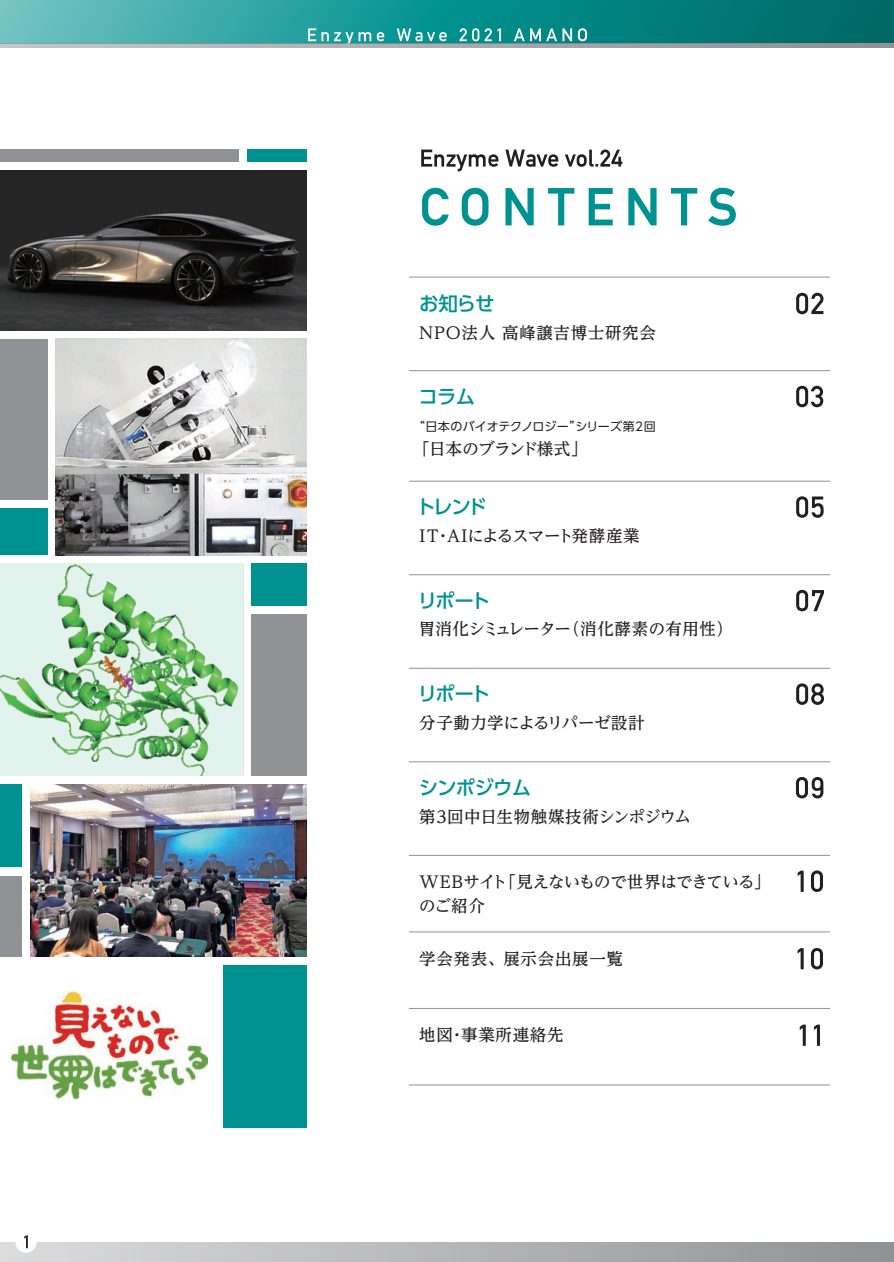
<style>
.page{position:relative;width:894px;height:1262px;background:#fff}
.page>*{position:absolute;margin:0;border:0;box-sizing:border-box;transform-origin:0 0}
.t1{font:500 19.5px "UD Shin Go Pro";letter-spacing:-.055em;color:#009290}
.t2{font:500 16.5px "UD Reimin Pr 6";letter-spacing:.02em;color:#231f20}
.t3{font:500 16.5px "UD Reimin Pr 6";letter-spacing:.04em;color:#231f20}
.t4{font:500 16.5px/24px "UD Reimin Pr 6";letter-spacing:-.04em;color:#231f20}
.t5{font:500 16.5px "UD Reimin Pr 6";letter-spacing:-.02em;color:#231f20}
.t6{font:500 16.5px "UD Reimin Pr 6";letter-spacing:-.01em;color:#231f20}
.t7{font:500 16.5px "UD Reimin Pr 6";letter-spacing:-.035em;color:#231f20}
.t8{font:12px "UD Shin Go Pro";letter-spacing:.01em;color:#231f20}
</style>
<div class="page">
<div style="left:0;top:1242px;width:893px;height:20px;background:linear-gradient(to right,#dcdcdd,#919295)"></div>
<svg style="left:893px;top:1242px;width:1px;height:20px"></svg>
<hr style="left:893px;top:0;width:1px;height:43px;background:#006764">
<svg style="left:0;top:0;width:893px;height:43px;background:#1e9391"></svg>
<img style="left:0;top:171px;width:307px;height:159px">
<img style="left:11px;top:992px;width:197px;height:107px">
<img style="left:30px;top:785px;width:277px;height:171px">
<img style="left:0;top:563px;width:243px;height:213px">
<img style="left:56px;top:339px;width:251px;height:216px">
<svg style="left:308px;top:28px;width:63px;height:15px"></svg>
<svg style="left:377px;top:32px;width:7px;height:9px"></svg>
<svg style="left:397px;top:28px;width:50px;height:13px"></svg>
<svg style="left:459px;top:28px;width:42px;height:13px"></svg>
<svg style="left:514px;top:28px;width:10px;height:13px"></svg>
<svg style="left:530px;top:28px;width:42px;height:13px"></svg>
<svg style="left:578px;top:28px;width:9px;height:13px"></svg>
<svg style="left:0;top:43px;width:893px;height:4px;background:#9ea6a8"></svg>
<div style="left:15px;top:1231px;width:22px;height:22px;background:#fff;border-radius:50%"></div>
<svg style="left:24px;top:1235px;width:4px;height:13px"></svg>
<hr style="left:409px;top:277px;width:421px;height:1px;background:#919295">
<hr style="left:409px;top:370px;width:421px;height:1px;background:#919295">
<hr style="left:409px;top:668px;width:421px;height:1px;background:#919295">
<hr style="left:409px;top:481px;width:421px;height:1px;background:#919295">
<hr style="left:409px;top:574px;width:421px;height:1px;background:#919295">
<hr style="left:409px;top:855px;width:421px;height:1px;background:#919295">
<hr style="left:409px;top:932px;width:421px;height:1px;background:#919295">
<hr style="left:409px;top:1008px;width:421px;height:1px;background:#919295">
<div style="left:251px;top:614px;width:56px;height:162px;background:#919295"></div>
<div style="left:0;top:149px;width:239px;height:13px;background:#919295"></div>
<div style="left:223px;top:965px;width:84px;height:163px;background:#009290"></div>
<div style="left:0;top:876px;width:22px;height:80px;background:#919295"></div>
<div style="left:0;top:784px;width:22px;height:83px;background:#009290"></div>
<div style="left:251px;top:563px;width:56px;height:43px;background:#009290"></div>
<svg style="left:421px;top:150px;width:77px;height:21px"></svg>
<svg style="left:505px;top:150px;width:53px;height:17px"></svg>
<svg style="left:565px;top:150px;width:57px;height:17px"></svg>
<svg style="left:422px;top:188px;width:26px;height:38px"></svg>
<svg style="left:461px;top:188px;width:27px;height:38px"></svg>
<svg style="left:505px;top:188px;width:28px;height:37px"></svg>
<svg style="left:548px;top:188px;width:26px;height:37px"></svg>
<svg style="left:588px;top:188px;width:24px;height:37px"></svg>
<svg style="left:628px;top:188px;width:28px;height:37px"></svg>
<svg style="left:671px;top:188px;width:26px;height:37px"></svg>
<svg style="left:708px;top:188px;width:27px;height:38px"></svg>
<svg style="left:796px;top:386px;width:27px;height:21px"></svg>
<svg style="left:796px;top:496px;width:27px;height:22px"></svg>
<svg style="left:796px;top:590px;width:28px;height:21px"></svg>
<hr style="left:409px;top:761px;width:421px;height:1px;background:#919295">
<svg style="left:796px;top:683px;width:28px;height:22px"></svg>
<svg style="left:796px;top:777px;width:27px;height:22px"></svg>
<svg style="left:797px;top:871px;width:6px;height:21px"></svg>
<svg style="left:811px;top:870px;width:12px;height:22px"></svg>
<svg style="left:796px;top:293px;width:27px;height:21px"></svg>
<svg style="left:797px;top:948px;width:6px;height:21px"></svg>
<svg style="left:811px;top:948px;width:12px;height:21px"></svg>
<hr style="left:409px;top:1085px;width:421px;height:1px;background:#919295">
<svg style="left:799px;top:1025px;width:6px;height:21px"></svg>
<svg style="left:813px;top:1025px;width:7px;height:21px"></svg>
<div style="left:0;top:339px;width:47px;height:161px;background:#919295"></div>
<div style="left:0;top:508px;width:47px;height:47px;background:#009290"></div>
<div style="left:247px;top:149px;width:60px;height:13px;background:#009290"></div>
<p class="t1" style="left:419px;top:288px;width:77px">お知らせ</p>
<p class="t3" style="left:419px;top:319px;width:238px">NPO法人 高峰譲吉博士研究会</p>
<p class="t1" style="left:418px;top:380px;width:58px">コラム</p>
<p class="t8" style="left:413px;top:417px;width:244px">“日本のバイオテクノロジー”シリーズ第2回</p>
<p class="t7" style="left:413px;top:436px;width:176px">「日本のブランド様式」</p>
<p class="t1" style="left:416px;top:491px;width:72px">トレンド</p>
<p class="t5" style="left:419px;top:522px;width:222px">IT・AIによるスマート発酵産業</p>
<p class="t1" style="left:417px;top:585px;width:74px">リポート</p>
<p class="t2" style="left:418px;top:616px;width:316px">胃消化シミュレーター（消化酵素の有用性）</p>
<p class="t1" style="left:417px;top:678px;width:74px">リポート</p>
<p class="t6" style="left:419px;top:709px;width:227px">分子動力学によるリパーゼ設計</p>
<p class="t1" style="left:418px;top:772px;width:114px">シンポジウム</p>
<p class="t2" style="left:419px;top:803px;width:273px">第3回中日生物触媒技術シンポジウム</p>
<p class="t4" style="left:419px;top:870px;width:353px">WEBサイト「見えないもので世界はできている」のご紹介</p>
<p class="t3" style="left:419px;top:945px;width:205px">学会発表、展示会出展一覧</p>
<p class="t3" style="left:419px;top:1022px;width:146px">地図・事業所連絡先</p>
</div>
